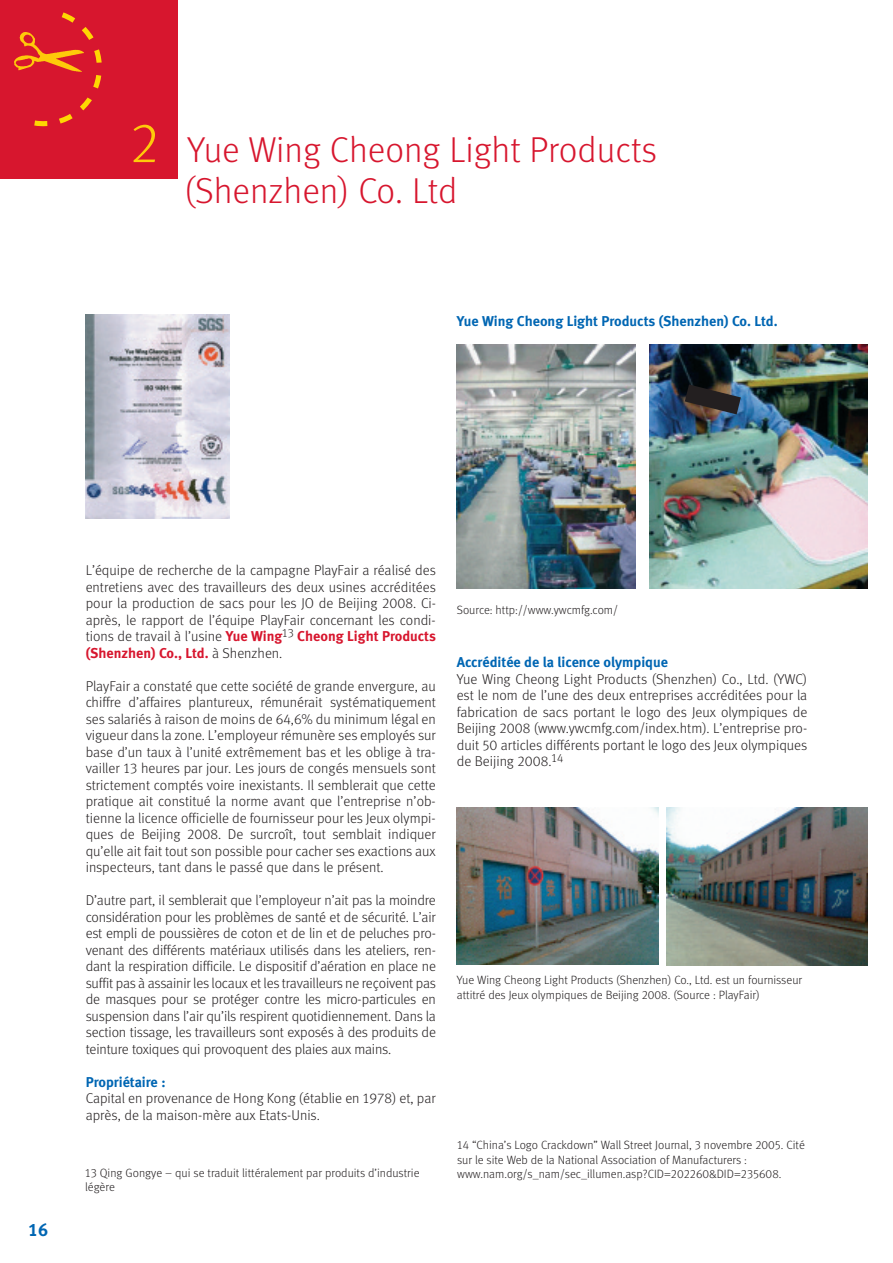
<style>
.page{position:relative;width:893px;height:1263px;background:#fff}
.page>*{position:absolute;margin:0;border:0;box-sizing:border-box;transform-origin:0 0}
.t1{font:36px/40.5px "Meta Light LF";color:#d7162e}
.t2{font:18px "Meta Bold LF";color:#0166b3}
.t3{font:14.25px/16.5px "Meta Light LF";color:#231f20;text-align:justify}
.t4{font:14.25px "Meta Bold LF";color:#0166b3}
.t5{font:14.25px/16.5px "Meta Bold LF";color:#d7162e}
.t6{font:12px/14.4px "Meta Light LF";color:#231f20}
.s1{font-size:56.55px;color:#feca0a}
.s2{font-family:"Meta Light LF";color:#231f20}
</style>
<div class="page">
<img style="left:85px;top:315px;width:144px;height:204px">
<img style="left:649px;top:345px;width:219px;height:244px">
<img style="left:457px;top:345px;width:179px;height:244px">
<img style="left:457px;top:807px;width:202px;height:158px">
<img style="left:666px;top:807px;width:202px;height:158px">
<svg style="left:685px;top:384px;width:56px;height:30px"></svg>
<div style="left:0;top:0;width:177px;height:178px;background:#d7162e"></div>
<svg style="left:22px;top:12px;width:80px;height:115px"></svg>
<img style="left:14px;top:33px;width:70px;height:39px">
<h1 class="t1" style="left:184px;top:133px;width:475px;text-indent:-54px"><span class="s1">2</span> Yue Wing Cheong Light Products (Shenzhen) Co. Ltd</h1>
<p class="t4" style="left:457px;top:316px;width:322px">Yue Wing Cheong Light Products (Shenzhen) Co. Ltd.</p>
<p class="t2" style="left:28px;top:1223px;width:22px">16</p>
<p class="t3" style="left:86px;top:563px;width:352px">L’équipe de recherche de la campagne PlayFair a réalisé des entretiens avec des travailleurs des deux usines accréditées pour la production de sacs pour les JO de Beijing 2008. Ci&shy;après, le rapport de l’équipe PlayFair concernant les condi-</p>
<p class="t5" style="left:86px;top:629px;width:352px"><span class="s2">tions de travail à l’usine</span> Yue Wing<sup>13</sup> Cheong Light Products (Shenzhen) Co., Ltd. <span class="s2">à Shenzhen.</span></p>
<p class="t3" style="left:86px;top:679px;width:352px">PlayFair a constaté que cette société de grande envergure, au chiffre d’affaires plantureux, rémunérait systématiquement ses salariés à raison de moins de 64,6% du minimum légal en vigueur dans la zone. L’employeur rémunère ses employés sur base d’un taux à l’unité extrêmement bas et les oblige à tra&shy;vailler 13 heures par jour. Les jours de congés mensuels sont strictement comptés voire inexistants. Il semblerait que cette pratique ait constitué la norme avant que l’entreprise n’ob&shy;tienne la licence officielle de fournisseur pour les Jeux olympi&shy;ques de Beijing 2008. De surcroît, tout semblait indiquer qu’elle ait fait tout son possible pour cacher ses exactions aux inspecteurs, tant dans le passé que dans le présent.</p>
<p class="t3" style="left:86px;top:893px;width:352px">D’autre part, il semblerait que l’employeur n’ait pas la moindre considération pour les problèmes de santé et de sécurité. L’air est empli de poussières de coton et de lin et de peluches pro&shy;venant des différents matériaux utilisés dans les ateliers, ren&shy;dant la respiration difficile. Le dispositif d’aération en place ne suffit pas à assainir les locaux et les travailleurs ne reçoivent pas de masques pour se protéger contre les micro-particules en suspension dans l’air qu’ils respirent quotidiennement. Dans la section tissage, les travailleurs sont exposés à des produits de teinture toxiques qui provoquent des plaies aux mains.</p>
<p class="t4" style="left:86px;top:1076px;width:81px">Propriétaire :</p>
<p class="t3" style="left:86px;top:1091px;width:352px">Capital en provenance de Hong Kong (établie en 1978) et, par après, de la maison-mère aux Etats-Unis.</p>
<p class="t6" style="left:85px;top:1166px;width:336px">13 Qing Gongye – qui se traduit littéralement par produits d’industrie légère</p>
<p class="t6" style="left:457px;top:604px;width:163px">Source: http://www.ywcmfg.com/</p>
<p class="t4" style="left:457px;top:657px;width:213px">Accréditée de la licence olympique</p>
<p class="t3" style="left:457px;top:672px;width:352px">Yue Wing Cheong Light Products (Shenzhen) Co., Ltd. (YWC) est le nom de l’une des deux entreprises accréditées pour la fabrication de sacs portant le logo des Jeux olympiques de Beijing 2008 (www.ywcmfg.com/index.htm). L’entreprise pro&shy;duit 50 articles différents portant le logo des Jeux olympiques de Beijing 2008.<sup>14</sup></p>
<p class="t6" style="left:457px;top:974px;width:347px">Yue Wing Cheong Light Products (Shenzhen) Co., Ltd. est un fournisseur attitré des Jeux olympiques de Beijing 2008. (Source : PlayFair)</p>
<p class="t6" style="left:457px;top:1139px;width:349px">14 “China’s Logo Crackdown” Wall Street Journal, 3 novembre 2005. Cité sur le site Web de la National Association of Manufacturers : www.nam.org/s_nam/sec_illumen.asp?CID=202260&amp;DID=235608.</p>
</div>
